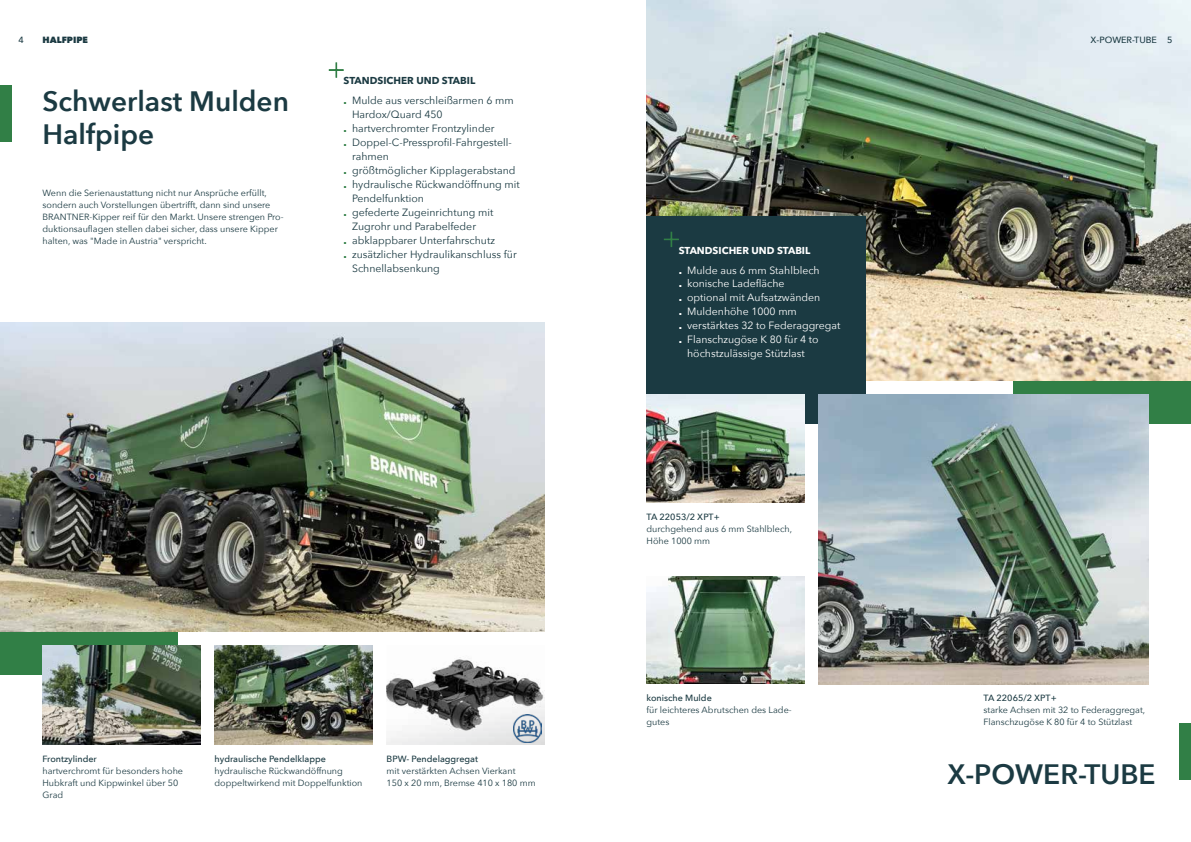
<style>
.page{position:relative;width:1191px;height:842px;background:#fff}
.page>*{position:absolute;margin:0;border:0;box-sizing:border-box;transform-origin:0 0}
.t1{font:600 28px/33px "Avenir Next";color:#1b3a42}
.t2{font:10.5px "Avenir Next";color:#1b3a42}
.t3{font:10.5px "Avenir Next";color:#fff}
.t4{font:700 10px "Avenir Next LT Pro";color:#1b3a42}
.t5{font:700 10px "Avenir Next LT Pro";color:#fff}
.t6{font:9px/12px "Avenir Next";color:#1b3a42}
.t7{font:500 9px "Avenir Next";color:#1b3a42}
.t8{font:800 9px "Avenir Next";color:#1b3a42}
.s1{font-family:"Helvetica Neue LT Std";font-weight:800;color:#317f46}
.s2{font-family:"Helvetica Neue LT Std";font-weight:800}
</style>
<div class="page">
<div style="left:1013px;top:380px;width:178px;height:44px;background:#317f46"></div>
<div style="left:0;top:631px;width:177px;height:44px;background:#317f46"></div>
<img style="left:0;top:323px;width:544px;height:309px">
<img style="left:646px;top:0;width:545px;height:380px">
<div style="left:1179px;top:723px;width:12px;height:57px;background:#317f46"></div>
<div style="left:0;top:85px;width:11px;height:57px;background:#317f46"></div>
<img style="left:43px;top:645px;width:157px;height:99px">
<img style="left:214px;top:645px;width:158px;height:99px">
<img style="left:386px;top:657px;width:158px;height:87px">
<img style="left:646px;top:576px;width:158px;height:108px">
<svg style="left:329px;top:63px;width:14px;height:14px"></svg>
<div style="left:646px;top:216px;width:220px;height:208px;background:#1b3a42"></div>
<svg style="left:664px;top:232px;width:14px;height:15px"></svg>
<img style="left:646px;top:394px;width:158px;height:108px">
<img style="left:818px;top:394px;width:330px;height:290px">
<img style="left:513px;top:714px;width:28px;height:28px">
<p class="t7" style="left:1090px;top:32px;width:68px">X-POWER-TUBE</p>
<p class="t7" style="left:19px;top:32px;width:7px">4</p>
<p class="t8" style="left:43px;top:34px;width:47px">HALFPIPE</p>
<p class="t7" style="left:1167px;top:32px;width:7px">5</p>
<h1 class="t1" style="left:43px;top:84px;width:248px">Schwerlast Mulden<br>Halfpipe</h1>
<p class="t6" style="left:43px;top:187px;width:243px">Wenn die Serienaustattung nicht nur Ansprüche erfüllt, sondern auch Vorstellungen übertrifft, dann sind unsere BRANTNER-Kipper reif für den Markt. Unsere strengen Pro&shy;duktionsauflagen stellen dabei sicher, dass unsere Kipper halten, was "Made in Austria" verspricht.</p>
<p class="t4" style="left:343px;top:75px;width:133px">STANDSICHER UND STABIL</p>
<p class="t2" style="left:343px;top:92px;width:172px"><span class="s1">.</span> Mulde aus verschleißarmen 6 mm</p>
<p class="t2" style="left:352px;top:106px;width:92px">Hardox/Quard 450</p>
<p class="t2" style="left:343px;top:120px;width:152px"><span class="s1">.</span> hartverchromter Frontzylinder</p>
<p class="t2" style="left:343px;top:134px;width:170px"><span class="s1">.</span> Doppel-C-Pressprofil-Fahrgestell-</p>
<p class="t2" style="left:352px;top:148px;width:38px">rahmen</p>
<p class="t2" style="left:343px;top:162px;width:173px"><span class="s1">.</span> größtmöglicher Kipplagerabstand</p>
<p class="t2" style="left:343px;top:176px;width:178px"><span class="s1">.</span> hydraulische Rückwandöffnung mit</p>
<p class="t2" style="left:352px;top:190px;width:73px">Pendelfunktion</p>
<p class="t2" style="left:343px;top:204px;width:151px"><span class="s1">.</span> gefederte Zugeinrichtung mit</p>
<p class="t2" style="left:352px;top:218px;width:125px">Zugrohr und Parabelfeder</p>
<p class="t2" style="left:343px;top:232px;width:153px"><span class="s1">.</span> abklappbarer Unterfahrschutz</p>
<p class="t2" style="left:343px;top:246px;width:175px"><span class="s1">.</span> zusätzlicher Hydraulikanschluss für</p>
<p class="t2" style="left:352px;top:260px;width:89px">Schnellabsenkung</p>
<p class="t7" style="left:43px;top:751px;width:56px">Frontzylinder</p>
<p class="t6" style="left:43px;top:764px;width:142px">hartverchromt für besonders hohe<br>Hubkraft und Kippwinkel über 50<br>Grad</p>
<p class="t7" style="left:214px;top:751px;width:113px">hydraulische Pendelklappe</p>
<p class="t6" style="left:214px;top:764px;width:149px">hydraulische Rückwandöffnung doppeltwirkend mit Doppelfunktion</p>
<p class="t7" style="left:386px;top:751px;width:93px">BPW- Pendelaggregat</p>
<p class="t6" style="left:386px;top:764px;width:151px">mit verstärkten Achsen Vierkant<br>150 x 20 mm, Bremse 410 x 180 mm</p>
<p class="t5" style="left:678px;top:244px;width:133px">STANDSICHER UND STABIL</p>
<p class="t3" style="left:678px;top:261px;width:143px"><span class="s2">.</span> Mulde aus 6 mm Stahlblech</p>
<p class="t3" style="left:678px;top:275px;width:107px"><span class="s2">.</span> konische Ladefläche</p>
<p class="t3" style="left:678px;top:289px;width:143px"><span class="s2">.</span> optional mit Aufsatzwänden</p>
<p class="t3" style="left:678px;top:303px;width:120px"><span class="s2">.</span> Muldenhöhe 1000 mm</p>
<p class="t3" style="left:678px;top:317px;width:163px"><span class="s2">.</span> verstärktes 32 to Federaggregat</p>
<p class="t3" style="left:678px;top:331px;width:141px"><span class="s2">.</span> Flanschzugöse K 80 für 4 to</p>
<p class="t3" style="left:687px;top:345px;width:119px">höchstzulässige Stützlast</p>
<p class="t7" style="left:646px;top:509px;width:75px">TA 22053/2 XPT+</p>
<p class="t6" style="left:646px;top:522px;width:147px">durchgehend aus 6 mm Stahlblech,<br>Höhe 1000 mm</p>
<p class="t7" style="left:646px;top:690px;width:67px">konische Mulde</p>
<p class="t6" style="left:646px;top:704px;width:147px">für leichteres Abrutschen des Lade&shy;gutes</p>
<p class="t7" style="left:983px;top:690px;width:75px">TA 22065/2 XPT+</p>
<p class="t6" style="left:983px;top:704px;width:163px">starke Achsen mit 32 to Federaggregat,<br>Flanschzugöse K 80 für 4 to Stützlast</p>
<h1 class="t1" style="left:947px;top:757px;width:209px">X-POWER-TUBE</h1>
</div>
